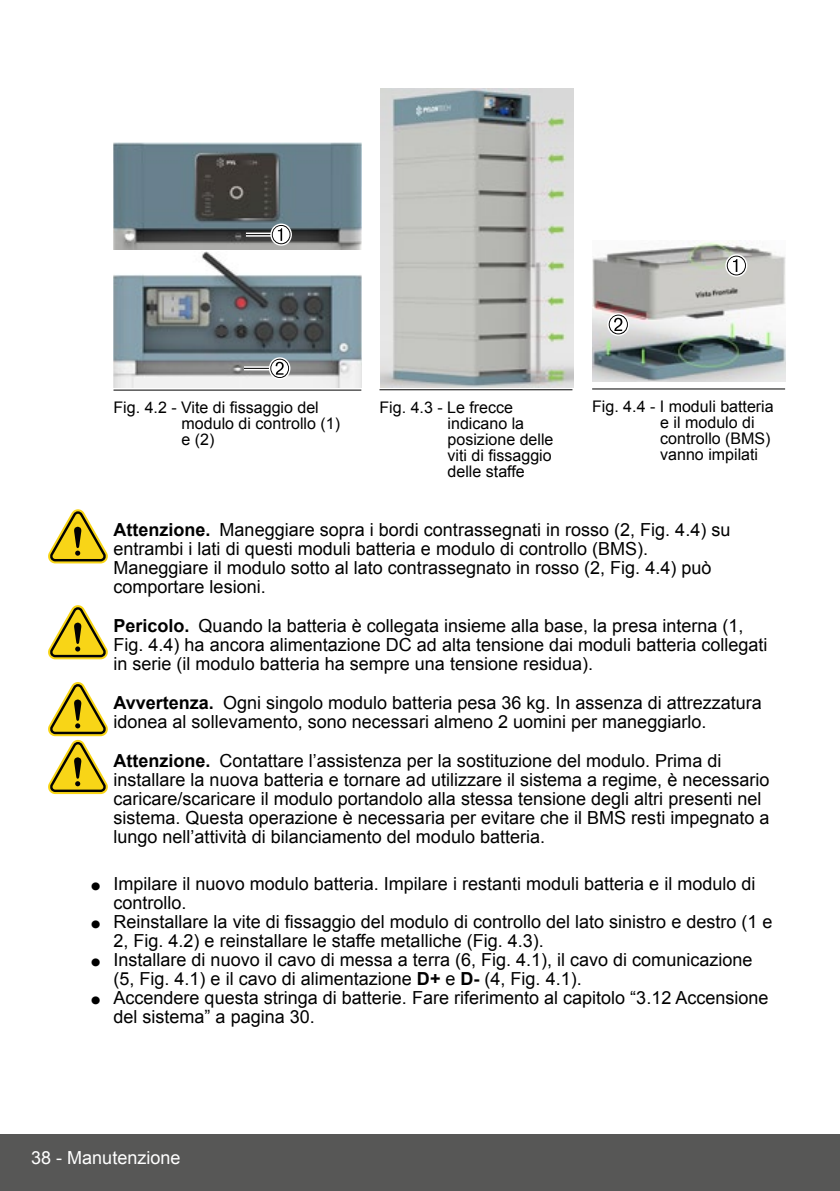
<style>
.page{position:relative;width:840px;height:1191px;background:#fff}
.page>*{position:absolute;margin:0;border:0;box-sizing:border-box;transform-origin:0 0}
.t1{font:18px/19px "Arial";color:#000}
.t2{font:18px "Arial";color:#fff}
.t3{font:16px/16px "Arial";color:#000}
.s1{font-weight:700}
.s2{font-weight:700;font-size:28px}
</style>
<div class="page">
<div style="left:0;top:1134px;width:839px;height:57px;background:#575756"></div>
<hr style="left:113px;top:390px;width:248px;height:1px;background:#000">
<img style="left:113px;top:252px;width:248px;height:136px">
<svg style="left:244px;top:366px;width:25px;height:4px"></svg>
<hr style="left:244px;top:368px;width:31px;height:1px;background:#000">
<svg style="left:269px;top:357px;width:21px;height:22px"></svg>
<img style="left:113px;top:142px;width:248px;height:107px">
<svg style="left:246px;top:232px;width:24px;height:5px"></svg>
<hr style="left:246px;top:234px;width:31px;height:1px;background:#000">
<svg style="left:270px;top:223px;width:22px;height:23px"></svg>
<img style="left:380px;top:89px;width:192px;height:299px">
<hr style="left:379px;top:389px;width:193px;height:1px;background:#000">
<img style="left:592px;top:240px;width:192px;height:141px">
<svg style="left:725px;top:254px;width:22px;height:23px"></svg>
<svg style="left:607px;top:313px;width:22px;height:23px"></svg>
<hr style="left:591px;top:388px;width:193px;height:1px;background:#000">
<svg style="left:48px;top:509px;width:60px;height:54px"></svg>
<svg style="left:48px;top:605px;width:60px;height:54px"></svg>
<svg style="left:48px;top:682px;width:60px;height:112px"></svg>
<p class="t3" style="left:181px;top:399px;width:160px;text-indent:-68px">Fig. 4.2 - Vite di fissaggio del modulo di controllo (1) e (2)</p>
<p class="t3" style="left:447px;top:399px;width:107px;text-indent:-68px">Fig. 4.3 - Le frecce indicano la posizione delle viti di fissaggio delle staffe</p>
<p class="t3" style="left:660px;top:398px;width:115px;text-indent:-68px">Fig. 4.4 - I moduli batteria e il modulo di controllo (BMS) vanno impilati</p>
<p class="t1" style="left:113px;top:521px;width:618px"><span class="s1">Attenzione.</span> Maneggiare sopra i bordi contrassegnati in rosso (2, Fig. 4.4) su entrambi i lati di questi moduli batteria e modulo di controllo (BMS).<br>Maneggiare il modulo sotto al lato contrassegnato in rosso (2, Fig. 4.4) può comportare lesioni.</p>
<p class="t1" style="left:113px;top:616px;width:655px"><span class="s1">Pericolo.</span> Quando la batteria è collegata insieme alla base, la presa interna (1,<br>Fig. 4.4) ha ancora alimentazione DC ad alta tensione dai moduli batteria collegati in serie (il modulo batteria ha sempre una tensione residua).</p>
<p class="t1" style="left:113px;top:693px;width:649px"><span class="s1">Avvertenza.</span> Ogni singolo modulo batteria pesa 36 kg. In assenza di attrezzatura idonea al sollevamento, sono necessari almeno 2 uomini per maneggiarlo.</p>
<p class="t1" style="left:113px;top:751px;width:657px"><span class="s1">Attenzione.</span> Contattare l’assistenza per la sostituzione del modulo. Prima di installare la nuova batteria e tornare ad utilizzare il sistema a regime, è necessario caricare/scaricare il modulo portandolo alla stessa tensione degli altri presenti nel sistema. Questa operazione è necessaria per evitare che il BMS resti impegnato a lungo nell’attività di bilanciamento del modulo batteria.</p>
<p class="t1" style="left:113px;top:874px;width:643px;text-indent:-23px"><span class="s2">•</span> Impilare il nuovo modulo batteria. Impilare i restanti moduli batteria e il modulo di controllo.</p>
<p class="t1" style="left:113px;top:912px;width:660px;text-indent:-23px"><span class="s2">•</span> Reinstallare la vite di fissaggio del modulo di controllo del lato sinistro e destro (1 e<br>2, Fig. 4.2) e reinstallare le staffe metalliche (Fig. 4.3).</p>
<p class="t1" style="left:113px;top:950px;width:640px;text-indent:-23px"><span class="s2">•</span> Installare di nuovo il cavo di messa a terra (6, Fig. 4.1), il cavo di comunicazione (5, Fig. 4.1) e il cavo di alimentazione <span class="s1">D+</span> e <span class="s1">D-</span> (4, Fig. 4.1).</p>
<p class="t1" style="left:113px;top:988px;width:656px;text-indent:-23px"><span class="s2">•</span> Accendere questa stringa di batterie. Fare riferimento al capitolo “3.12 Accensione del sistema” a pagina 30.</p>
<p class="t2" style="left:31px;top:1146px;width:151px">38 - Manutenzione</p>
</div>
